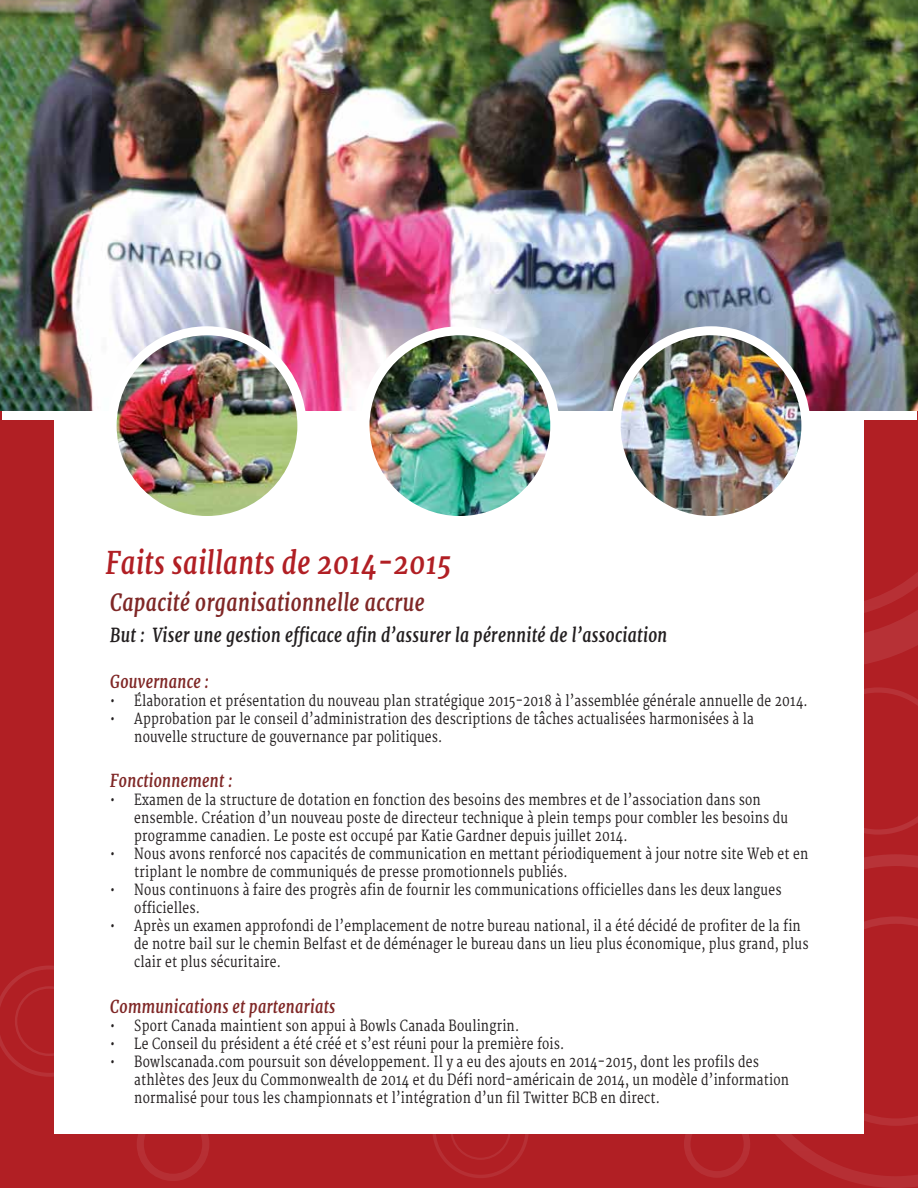
<style>
.page{position:relative;width:918px;height:1188px;background:#b11f24}
.page>*{position:absolute;margin:0;border:0;box-sizing:border-box;transform-origin:0 0}
.t1{font:italic 700 31.5px "Merriweather";letter-spacing:.02em;color:#b11f24;scale:.8 1}
.t2{font:italic 700 24px "Merriweather";letter-spacing:.02em;color:#7f2726;scale:.8 1}
.t3{font:italic 700 19.5px "Merriweather";letter-spacing:.02em;color:#231f20;scale:.8 1}
.t4{font:italic 700 18px "Merriweather";letter-spacing:.02em;color:#7f2726;scale:.8 1}
.t5{font:15px/18px "Merriweather";letter-spacing:.02em;color:#231f20;scale:.8 1}
</style>
<div class="page">
<div style="left:54px;top:54px;width:810px;height:1079px;background:#fff"></div>
<img style="left:1px;top:0;width:916px;height:411px">
<div style="left:108px;top:326px;width:198px;height:199px;background:#fff;border-radius:50%"></div>
<svg style="left:313px;top:406px;width:285px;height:5px"></svg>
<svg style="left:499px;top:295px;width:105px;height:107px;background:#a2b3c6"></svg>
<img style="left:612px;top:242px;width:306px;height:422px">
<img style="left:661px;top:292px;width:257px;height:327px">
<svg style="left:750px;top:854px;width:168px;height:334px"></svg>
<svg style="left:793px;top:916px;width:125px;height:210px"></svg>
<svg style="left:864px;top:688px;width:54px;height:147px"></svg>
<img style="left:754px;top:122px;width:105px;height:106px">
<svg style="left:0;top:966px;width:54px;height:111px"></svg>
<svg style="left:137px;top:1133px;width:72px;height:48px"></svg>
<svg style="left:432px;top:1133px;width:318px;height:45px"></svg>
<svg style="left:877px;top:122px;width:41px;height:117px;background:#384722"></svg>
<img style="left:117px;top:335px;width:180px;height:181px;border-radius:90px">
<div style="left:361px;top:326px;width:198px;height:199px;background:#fff;border-radius:50%"></div>
<div style="left:612px;top:326px;width:198px;height:199px;background:#fff;border-radius:50%"></div>
<img style="left:370px;top:335px;width:180px;height:181px;border-radius:90px">
<img style="left:621px;top:335px;width:180px;height:181px;border-radius:90px">
<h1 class="t1" style="left:106px;top:543px;width:434px">Faits saillants de 2014-2015</h1>
<h2 class="t2" style="left:110px;top:588px;width:394px">Capacité organisationnelle accrue</h2>
<h3 class="t3" style="left:110px;top:623px;width:698px">But : Viser une gestion efficace afin d’assurer la pérennité de l’association</h3>
<p class="t4" style="left:110px;top:670px;width:125px">Gouvernance :</p>
<p class="t5" style="left:110px;top:692px;width:873px">• Élaboration et présentation du nouveau plan stratégique 2015-2018 à l’assemblée générale annuelle de 2014.</p>
<p class="t5" style="left:134px;top:710px;width:776px;text-indent:-24px">• Approbation par le conseil d’administration des descriptions de tâches actualisées harmonisées à la nouvelle structure de gouvernance par politiques.</p>
<p class="t4" style="left:110px;top:769px;width:154px">Fonctionnement :</p>
<p class="t5" style="left:134px;top:791px;width:819px;text-indent:-24px">• Examen de la structure de dotation en fonction des besoins des membres et de l’association dans son ensemble. Création d’un nouveau poste de directeur technique à plein temps pour combler les besoins du programme canadien. Le poste est occupé par Katie Gardner depuis juillet 2014.</p>
<p class="t5" style="left:134px;top:845px;width:844px;text-indent:-24px">• Nous avons renforcé nos capacités de communication en mettant périodiquement à jour notre site Web et en triplant le nombre de communiqués de presse promotionnels publiés.</p>
<p class="t5" style="left:134px;top:881px;width:811px;text-indent:-24px">• Nous continuons à faire des progrès afin de fournir les communications officielles dans les deux langues officielles.</p>
<p class="t5" style="left:134px;top:917px;width:844px;text-indent:-24px">• Après un examen approfondi de l’emplacement de notre bureau national, il a été décidé de profiter de la fin de notre bail sur le chemin Belfast et de déménager le bureau dans un lieu plus économique, plus grand, plus clair et plus sécuritaire.</p>
<p class="t4" style="left:110px;top:995px;width:283px">Communications et partenariats</p>
<p class="t5" style="left:110px;top:1017px;width:513px">• Sport Canada maintient son appui à Bowls Canada Boulingrin.</p>
<p class="t5" style="left:110px;top:1035px;width:569px">• Le Conseil du président a été créé et s’est réuni pour la première fois.</p>
<p class="t5" style="left:134px;top:1053px;width:820px;text-indent:-24px">• Bowlscanada.com poursuit son développement. Il y a eu des ajouts en 2014-2015, dont les profils des athlètes des Jeux du Commonwealth de 2014 et du Défi nord-américain de 2014, un modèle d’information normalisé pour tous les championnats et l’intégration d’un fil Twitter BCB en direct.</p>
</div>
